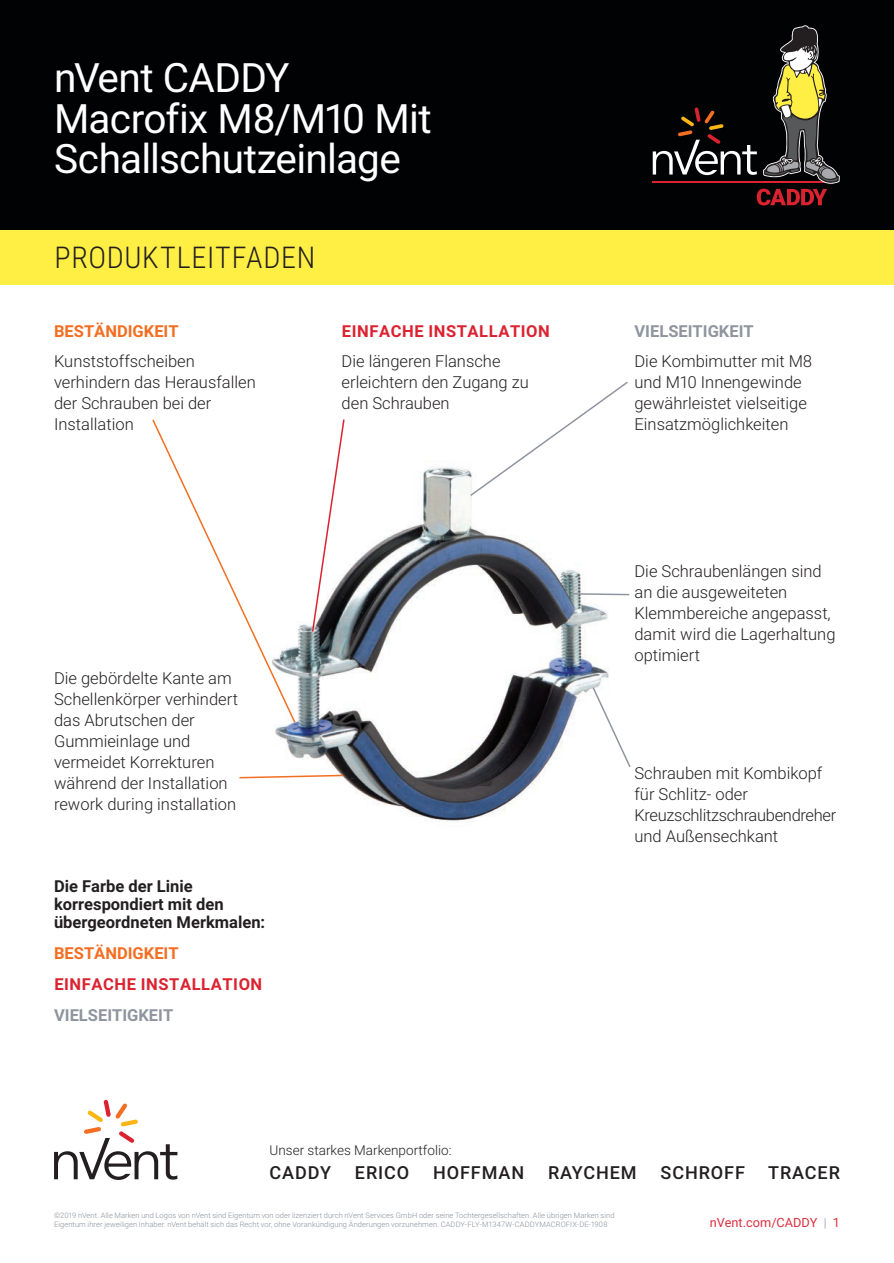
<style>
.page{position:relative;width:894px;height:1263px;background:#fff}
.page>*{position:absolute;margin:0;border:0;box-sizing:border-box;transform-origin:0 0}
.Page_1_Header_-_nVen{font:40.5px/40.5px "Roboto";letter-spacing:-.02em;color:#fff}
.Page_1_Subhead_White{font:300 30px "Roboto Condensed";letter-spacing:.025em;color:#231f20}
.t1{font:500 18px "Roboto";letter-spacing:.05em;color:#231f20}
.Text_-_nVent_Data_Sh{font:300 16.5px/21px "Roboto";color:#231f20}
.Text_-_nVent_Data_Sh-2{font:700 16.5px/18px "Roboto";color:#231f20}
.Text_-_nVent_Data_Sh-3{font:700 16.5px "Roboto";letter-spacing:.035em;color:#db2230}
.Text_-_nVent_Data_Sh-4{font:700 16.5px "Roboto";color:#8f959e}
.Text_-_nVent_Data_Sh-5{font:700 16.5px "Roboto";color:#f36e21}
.t2{font:300 13.5px "Roboto";color:#231f20}
.t3{font:12.75px "Roboto";color:#de2f3f}
.t4{font:300 7.5px/9px "Roboto";letter-spacing:.01em;color:#868f98}
.s1{font-weight:300;color:#8f959e}
</style>
<div class="page">
<div style="left:0;top:230px;width:893px;height:54px;background:#ffef44"></div>
<div style="left:0;top:0;width:893px;height:230px;background:#010203"></div>
<svg style="left:652px;top:25px;width:187px;height:180px"></svg>
<svg style="left:54px;top:1099px;width:123px;height:81px"></svg>
<img style="left:275px;top:466px;width:334px;height:355px">
<svg style="left:152px;top:419px;width:144px;height:305px"></svg>
<svg style="left:239px;top:774px;width:105px;height:5px"></svg>
<svg style="left:468px;top:381px;width:160px;height:116px"></svg>
<svg style="left:591px;top:685px;width:40px;height:84px"></svg>
<svg style="left:570px;top:592px;width:60px;height:4px"></svg>
<svg style="left:311px;top:419px;width:34px;height:214px"></svg>
<p class="Page_1_Header_-_nVen" style="left:54px;top:56px;width:379px">nVent CADDY<br>Macrofix M8/M10 Mit<br>Schallschutzeinlage</p>
<p class="Page_1_Subhead_White" style="left:55px;top:236px;width:262px">PRODUKTLEITFADEN</p>
<p class="Text_-_nVent_Data_Sh-5" style="left:54px;top:320px;width:126px">BESTÄNDIGKEIT</p>
<p class="Text_-_nVent_Data_Sh" style="left:54px;top:350px;width:203px">Kunststoffscheiben verhindern das Herausfallen der Schrauben bei der<br>Installation</p>
<p class="Text_-_nVent_Data_Sh-3" style="left:342px;top:320px;width:209px">EINFACHE INSTALLATION</p>
<p class="Text_-_nVent_Data_Sh" style="left:341px;top:350px;width:189px">Die längeren Flansche erleichtern den Zugang zu den Schrauben</p>
<p class="Text_-_nVent_Data_Sh" style="left:54px;top:667px;width:185px">Die gebördelte Kante am<br>Schellenkörper verhindert das Abrutschen der<br>Gummieinlage und vermeidet Korrekturen während der Installation rework during installation</p>
<p class="Text_-_nVent_Data_Sh-2" style="left:54px;top:876px;width:213px">Die Farbe der Linie korrespondiert mit den übergeordneten Merkmalen:</p>
<p class="Text_-_nVent_Data_Sh-5" style="left:54px;top:941px;width:126px">BESTÄNDIGKEIT</p>
<p class="Text_-_nVent_Data_Sh-3" style="left:54px;top:972px;width:209px">EINFACHE INSTALLATION</p>
<p class="Text_-_nVent_Data_Sh-4" style="left:54px;top:1003px;width:121px">VIELSEITIGKEIT</p>
<p class="Text_-_nVent_Data_Sh-4" style="left:634px;top:320px;width:121px">VIELSEITIGKEIT</p>
<p class="Text_-_nVent_Data_Sh" style="left:634px;top:350px;width:179px">Die Kombimutter mit M8 und M10 Innengewinde gewährleistet vielseitige<br>Einsatzmöglichkeiten</p>
<p class="Text_-_nVent_Data_Sh" style="left:634px;top:560px;width:202px">Die Schraubenlängen sind an die ausgeweiteten<br>Klemmbereiche angepasst, damit wird die Lagerhaltung optimiert</p>
<p class="Text_-_nVent_Data_Sh" style="left:634px;top:762px;width:203px">Schrauben mit Kombikopf für Schlitz- oder<br>Kreuzschlitzschraubendreher und Außensechkant</p>
<p class="t2" style="left:269px;top:1141px;width:183px">Unser starkes Markenportfolio:</p>
<p class="t1" style="left:269px;top:1160px;width:63px">CADDY</p>
<p class="t1" style="left:355px;top:1160px;width:56px">ERICO</p>
<p class="t1" style="left:433px;top:1160px;width:93px">HOFFMAN</p>
<p class="t1" style="left:548px;top:1160px;width:90px">RAYCHEM</p>
<p class="t1" style="left:660px;top:1160px;width:86px">SCHROFF</p>
<p class="t1" style="left:768px;top:1160px;width:73px">TRACER</p>
<p class="t4" style="left:54px;top:1210px;width:561px">©2019 nVent. Alle Marken und Logos von nVent sind Eigentum von oder lizenziert durch nVent Services GmbH oder seine Tochtergesellschaften. Alle übrigen Marken sind<br>Eigentum ihrer jeweiligen Inhaber. nVent behält sich das Recht vor, ohne Vorankündigung Änderungen vorzunehmen. CADDY-FLY-M1347W-CADDYMACROFIX-DE-1908</p>
<p class="t3" style="left:709px;top:1213px;width:131px">nVent.com/CADDY <span class="s1">|</span> 1</p>
</div>
